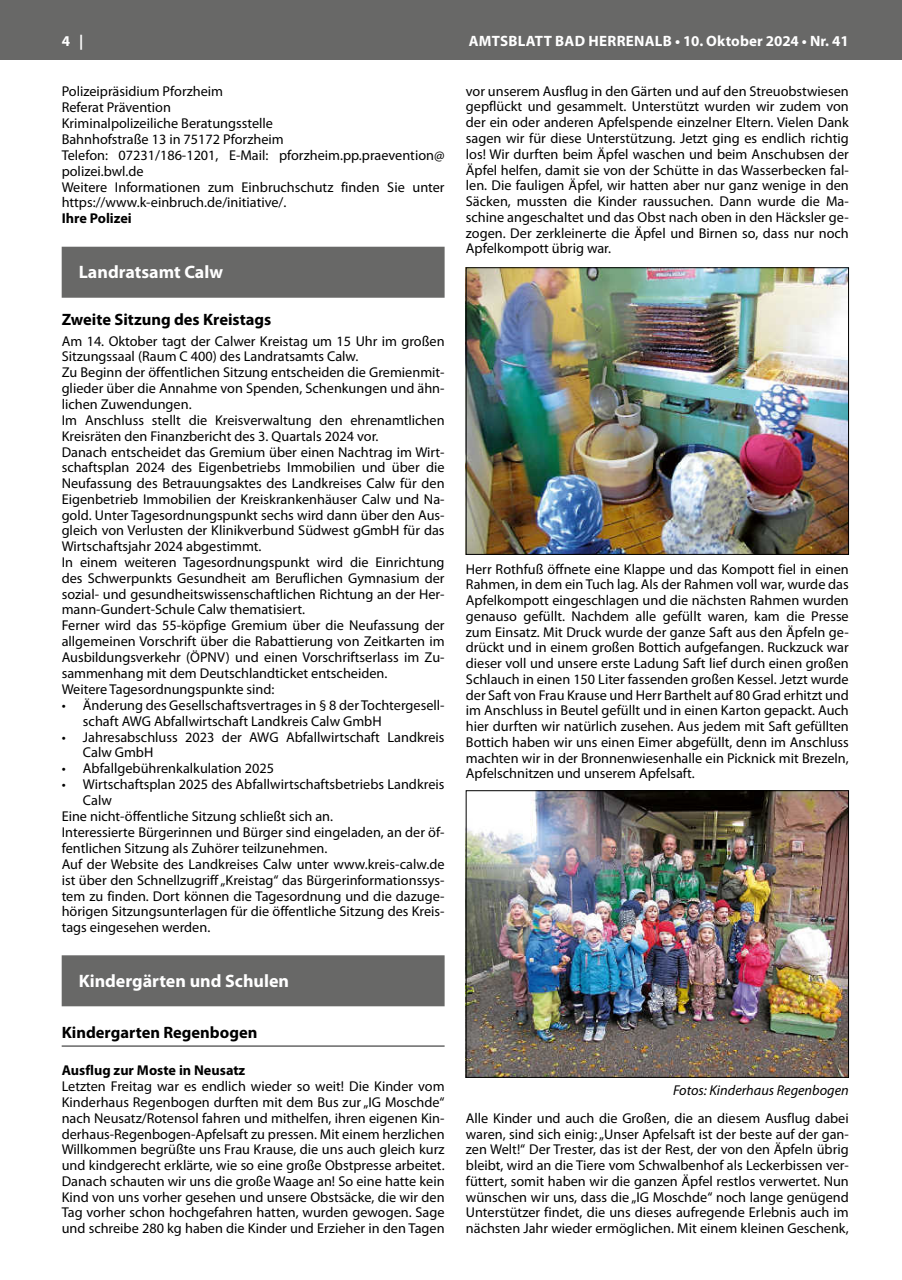
<style>
.page{position:relative;width:902px;height:1280px;background:#fff}
.page>*{position:absolute;margin:0;border:0;box-sizing:border-box;transform-origin:0 0}
.t1{font:700 18px "Myriad Pro";color:#fff}
.t2{font:700 16.5px "Myriad Pro";color:#000}
.t3{font:700 15px "Myriad Pro";letter-spacing:.02em;color:#fff}
.t4{font:14.25px/15.8px "Myriad Pro";color:#000}
.t5{font:700 14.25px "Myriad Pro";color:#000}
.t6{font:italic 14.25px "Myriad Pro";color:#000}
</style>
<div class="page">
<div style="left:0;top:0;width:901px;height:60px;background:#686867"></div>
<div style="left:62px;top:247px;width:382px;height:51px;background:#686867"></div>
<div style="left:62px;top:955px;width:382px;height:51px;background:#686867"></div>
<hr style="left:62px;top:1045px;width:382px;height:2px;background:#686867">
<img style="left:468px;top:269px;width:378px;height:284px">
<div style="left:466px;top:267px;width:382px;height:288px;border:1px solid #000"></div>
<img style="left:468px;top:792px;width:378px;height:284px">
<div style="left:466px;top:790px;width:382px;height:288px;border:1px solid #000"></div>
<p class="t3" style="left:62px;top:31px;width:23px">4 |</p>
<p class="t3" style="left:468px;top:31px;width:381px">AMTSBLATT BAD HERRENALB • 10. Oktober 2024 • Nr. 41</p>
<p class="t4" style="left:62px;top:83px;width:384px">Polizeipräsidium Pforzheim<br>Referat Prävention<br>Kriminalpolizeiliche Beratungsstelle<br>Bahnhofstraße 13 in 75172 Pforzheim<br>Telefon: 07231/186-1201, E-Mail: pforzheim.pp.praevention@ polizei.bwl.de<br>Weitere Informationen zum Einbruchschutz finden Sie unter https://www.k-einbruch.de/initiative/.</p>
<p class="t5" style="left:62px;top:209px;width:72px">Ihre Polizei</p>
<p class="t4" style="left:466px;top:83px;width:384px;text-align:justify">vor unserem Ausflug in den Gärten und auf den Streuobstwiesen gepflückt und gesammelt. Unterstützt wurden wir zudem von der ein oder anderen Apfelspende einzelner Eltern. Vielen Dank sagen wir für diese Unterstützung. Jetzt ging es endlich richtig los! Wir durften beim Äpfel waschen und beim Anschubsen der Äpfel helfen, damit sie von der Schütte in das Wasserbecken fal&shy;len. Die fauligen Äpfel, wir hatten aber nur ganz wenige in den Säcken, mussten die Kinder raussuchen. Dann wurde die Ma&shy;schine angeschaltet und das Obst nach oben in den Häcksler ge&shy;zogen. Der zerkleinerte die Äpfel und Birnen so, dass nur noch Apfelkompott übrig war.</p>
<p class="t1" style="left:79px;top:260px;width:146px">Landratsamt Calw</p>
<p class="t2" style="left:62px;top:309px;width:211px">Zweite Sitzung des Kreistags</p>
<p class="t4" style="left:62px;top:333px;width:384px">Am 14. Oktober tagt der Calwer Kreistag um 15 Uhr im großen Sitzungssaal (Raum C 400) des Landratsamts Calw.<br>Zu Beginn der öffentlichen Sitzung entscheiden die Gremienmit&shy;glieder über die Annahme von Spenden, Schenkungen und ähn&shy;lichen Zuwendungen.<br>Im Anschluss stellt die Kreisverwaltung den ehrenamtlichen Kreisräten den Finanzbericht des 3. Quartals 2024 vor.<br>Danach entscheidet das Gremium über einen Nachtrag im Wirt&shy;schaftsplan 2024 des Eigenbetriebs Immobilien und über die Neufassung des Betrauungsaktes des Landkreises Calw für den Eigenbetrieb Immobilien der Kreiskrankenhäuser Calw und Na&shy;gold. Unter Tagesordnungspunkt sechs wird dann über den Aus&shy;gleich von Verlusten der Klinikverbund Südwest gGmbH für das Wirtschaftsjahr 2024 abgestimmt.<br>In einem weiteren Tagesordnungspunkt wird die Einrichtung des Schwerpunkts Gesundheit am Beruflichen Gymnasium der sozial- und gesundheitswissenschaftlichen Richtung an der Her&shy;mann-Gundert-Schule Calw thematisiert.<br>Ferner wird das 55-köpfige Gremium über die Neufassung der allgemeinen Vorschrift über die Rabattierung von Zeitkarten im Ausbildungsverkehr (ÖPNV) und einen Vorschriftserlass im Zu&shy;sammenhang mit dem Deutschlandticket entscheiden.<br>Weitere Tagesordnungspunkte sind:</p>
<p class="t4" style="left:83px;top:697px;width:363px;text-indent:-21px">• Änderung des Gesellschaftsvertrages in § 8 der Tochtergesell&shy;schaft AWG Abfallwirtschaft Landkreis Calw GmbH</p>
<p class="t4" style="left:83px;top:729px;width:363px;text-indent:-21px">• Jahresabschluss 2023 der AWG Abfallwirtschaft Landkreis<br>Calw GmbH</p>
<p class="t4" style="left:62px;top:760px;width:214px">• Abfallgebührenkalkulation 2025</p>
<p class="t4" style="left:62px;top:776px;width:384px">• Wirtschaftsplan 2025 des Abfallwirtschaftsbetriebs Landkreis</p>
<p class="t4" style="left:83px;top:792px;width:30px">Calw</p>
<p class="t4" style="left:62px;top:808px;width:273px">Eine nicht-öffentliche Sitzung schließt sich an.</p>
<p class="t4" style="left:62px;top:824px;width:384px">Interessierte Bürgerinnen und Bürger sind eingeladen, an der öf-</p>
<p class="t4" style="left:62px;top:840px;width:267px">fentlichen Sitzung als Zuhörer teilzunehmen.</p>
<p class="t4" style="left:62px;top:856px;width:384px">Auf der Website des Landkreises Calw unter www.kreis-calw.de</p>
<p class="t4" style="left:62px;top:872px;width:384px">ist über den Schnellzugriff „Kreistag“ das Bürgerinformationssys-</p>
<p class="t4" style="left:62px;top:888px;width:384px">tem zu finden. Dort können die Tagesordnung und die dazuge-</p>
<p class="t4" style="left:62px;top:903px;width:384px">hörigen Sitzungsunterlagen für die öffentliche Sitzung des Kreis-</p>
<p class="t4" style="left:62px;top:919px;width:150px">tags eingesehen werden.</p>
<p class="t1" style="left:79px;top:969px;width:212px">Kindergärten und Schulen</p>
<p class="t2" style="left:62px;top:1022px;width:197px">Kindergarten Regenbogen</p>
<p class="t5" style="left:62px;top:1061px;width:185px">Ausflug zur Moste in Neusatz</p>
<p class="t4" style="left:62px;top:1078px;width:384px;text-align:justify">Letzten Freitag war es endlich wieder so weit! Die Kinder vom Kinderhaus Regenbogen durften mit dem Bus zur „IG Moschde“ nach Neusatz/Rotensol fahren und mithelfen, ihren eigenen Kin&shy;derhaus-Regenbogen-Apfelsaft zu pressen. Mit einem herzlichen Willkommen begrüßte uns Frau Krause, die uns auch gleich kurz und kindgerecht erklärte, wie so eine große Obstpresse arbeitet.<br>Danach schauten wir uns die große Waage an! So eine hatte kein Kind von uns vorher gesehen und unsere Obstsäcke, die wir den Tag vorher schon hochgefahren hatten, wurden gewogen. Sage und schreibe 280 kg haben die Kinder und Erzieher in den Tagen</p>
<p class="t4" style="left:466px;top:561px;width:384px;text-align:justify">Herr Rothfuß öffnete eine Klappe und das Kompott fiel in einen Rahmen, in dem ein Tuch lag. Als der Rahmen voll war, wurde das Apfelkompott eingeschlagen und die nächsten Rahmen wurden genauso gefüllt. Nachdem alle gefüllt waren, kam die Presse zum Einsatz. Mit Druck wurde der ganze Saft aus den Äpfeln ge&shy;drückt und in einem großen Bottich aufgefangen. Ruckzuck war dieser voll und unsere erste Ladung Saft lief durch einen großen Schlauch in einen 150 Liter fassenden großen Kessel. Jetzt wurde der Saft von Frau Krause und Herr Barthelt auf 80 Grad erhitzt und im Anschluss in Beutel gefüllt und in einen Karton gepackt. Auch hier durften wir natürlich zusehen. Aus jedem mit Saft gefüllten Bottich haben wir uns einen Eimer abgefüllt, denn im Anschluss machten wir in der Bronnenwiesenhalle ein Picknick mit Brezeln, Apfelschnitzen und unserem Apfelsaft.</p>
<p class="t6" style="left:673px;top:1081px;width:177px">Fotos: Kinderhaus Regenbogen</p>
<p class="t4" style="left:466px;top:1110px;width:384px;text-align:justify">Alle Kinder und auch die Großen, die an diesem Ausflug dabei waren, sind sich einig: „Unser Apfelsaft ist der beste auf der gan&shy;zen Welt!“ Der Trester, das ist der Rest, der von den Äpfeln übrig bleibt, wird an die Tiere vom Schwalbenhof als Leckerbissen ver&shy;füttert, somit haben wir die ganzen Äpfel restlos verwertet. Nun wünschen wir uns, dass die „IG Moschde“ noch lange genügend Unterstützer findet, die uns dieses aufregende Erlebnis auch im nächsten Jahr wieder ermöglichen. Mit einem kleinen Geschenk,</p>
</div>
